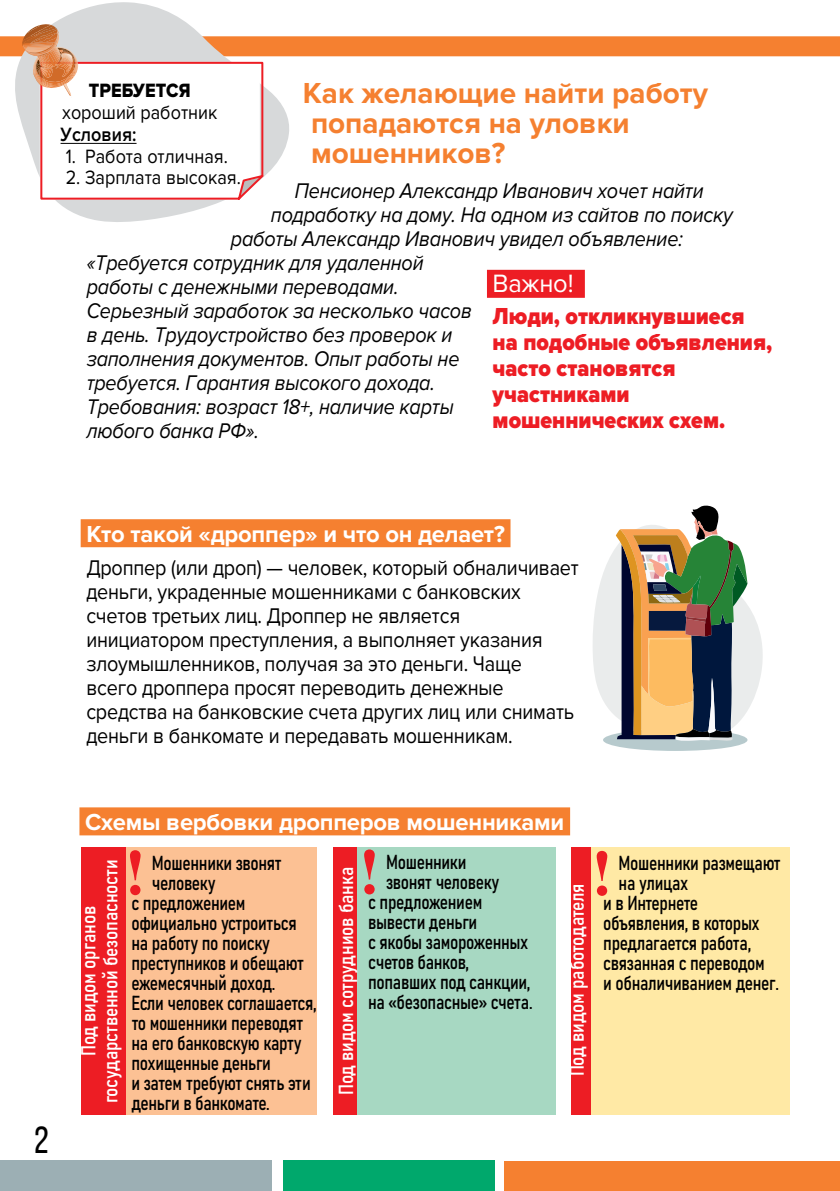
<style>
.page{position:relative;width:840px;height:1191px;background:#fff}
.page>*{position:absolute;margin:0;border:0;box-sizing:border-box;transform-origin:0 0}
.t1{font:38px "Bebas Neue";color:#000}
.t2{font:700 30px/30px "Proxima Nova";color:#f58030}
.t3{font:26px "Proxima Nova";letter-spacing:-.01em;color:#fff}
.t4{font:900 24px/26px "Proxima Nova";color:#ed1d24;scale:.9 1}
.t5{font:700 24px "Proxima Nova";letter-spacing:-.01em;color:#fff}
.t6{font:italic 22px "Proxima Nova";letter-spacing:-.01em;color:#000;scale:.9 1}
.t7{font:22px/24px "Proxima Nova";letter-spacing:-.01em;color:#000;scale:.9 1}
.t8{font:20px "Bahnschrift";letter-spacing:-.02em;color:#000;scale:.9 1}
.t9{font:20px/22px "Bahnschrift";letter-spacing:-.01em;color:#fff;text-align:center}
.t10{font:20px "Proxima Nova";color:#000;scale:.9 1}
.t11{font:20px "Proxima Nova Extrabld";color:#000;scale:.9 1}
.t12{font:600 20px "Proxima Nova";color:#000;scale:.9 1}
</style>
<div class="page">
<div style="left:81px;top:847px;width:45px;height:268px;background:#ed1d24"></div>
<div style="left:333px;top:847px;width:24px;height:268px;background:#ed1d24"></div>
<div style="left:0;top:36px;width:839px;height:20px;background:#f58030"></div>
<div style="left:486px;top:270px;width:98px;height:28px;background:#ed1d24"></div>
<div style="left:81px;top:519px;width:429px;height:28px;background:#f58030"></div>
<svg style="left:0;top:2px;width:301px;height:220px"></svg>
<svg style="left:22px;top:24px;width:247px;height:177px"></svg>
<div style="left:602px;top:729px;width:145px;height:22px;background:#b7cacd;border-radius:50%"></div>
<svg style="left:593px;top:505px;width:170px;height:238px"></svg>
<div style="left:590px;top:847px;width:199px;height:268px;background:#ffe9a5"></div>
<div style="left:357px;top:847px;width:198px;height:268px;background:#a7d8c2"></div>
<div style="left:126px;top:847px;width:191px;height:268px;background:#fcc194"></div>
<div style="left:79px;top:807px;width:490px;height:28px;background:#f58030"></div>
<div style="left:570px;top:847px;width:20px;height:268px;background:#ed1d24"></div>
<svg style="left:130px;top:850px;width:10px;height:45px"></svg>
<svg style="left:596px;top:851px;width:11px;height:45px"></svg>
<svg style="left:364px;top:849px;width:10px;height:45px"></svg>
<div style="left:0;top:1160px;width:271px;height:31px;background:#9cafb4"></div>
<div style="left:283px;top:1160px;width:211px;height:31px;background:#00a86c"></div>
<div style="left:503px;top:1161px;width:336px;height:30px;background:#f58030"></div>
<h2 class="t2" style="left:303px;top:78px;width:406px">Как желающие найти работу попадаются на уловки мошенников?</h2>
<p class="t6" style="left:295px;top:178px;width:455px">Пенсионер Александр Иванович хочет найти</p>
<p class="t6" style="left:271px;top:202px;width:514px">подработку на дому. На одном из сайтов по поиску</p>
<p class="t6" style="left:231px;top:226px;width:503px">работы Александр Иванович увидел объявление:</p>
<p class="t6" style="left:87px;top:250px;width:375px">«Требуется сотрудник для удаленной</p>
<p class="t6" style="left:87px;top:274px;width:348px">работы с денежными переводами.</p>
<p class="t6" style="left:87px;top:298px;width:429px">Серьезный заработок за несколько часов</p>
<p class="t6" style="left:87px;top:322px;width:407px">в день. Трудоустройство без проверок и</p>
<p class="t6" style="left:87px;top:346px;width:415px">заполнения документов. Опыт работы не</p>
<p class="t6" style="left:87px;top:370px;width:388px">требуется. Гарантия высокого дохода.</p>
<p class="t6" style="left:87px;top:394px;width:409px">Требования: возраст 18+, наличие карты</p>
<p class="t6" style="left:87px;top:418px;width:193px">любого банка РФ».</p>
<p class="t11" style="left:89px;top:79px;width:114px">ТРЕБУЕТСЯ</p>
<p class="t10" style="left:62px;top:101px;width:174px">хороший работник</p>
<p class="t12" style="left:60px;top:123px;width:86px">Условия:</p>
<p class="t10" style="left:66px;top:144px;width:182px">1. Работа отличная.</p>
<p class="t10" style="left:66px;top:166px;width:196px">2. Зарплата высокая.</p>
<h3 class="t3" style="left:492px;top:268px;width:82px">Важно!</h3>
<p class="t4" style="left:492px;top:303px;width:312px">Люди, откликнувшиеся на подобные объявления, часто становятся участниками мошеннических схем.</p>
<h1 class="t1" style="left:34px;top:1119px;width:16px">2</h1>
<p class="t5" style="left:86px;top:520px;width:420px">Кто такой «дроппер» и что он делает?</p>
<p class="t7" style="left:86px;top:556px;width:548px">Дроппер (или дроп) — человек, который обналичивает деньги, украденные мошенниками с банковских счетов третьих лиц. Дроппер не является инициатором преступления, а выполняет указания злоумышленников, получая за это деньги. Чаще<br>всего дроппера просят переводить денежные средства на банковские счета других лиц или снимать деньги в банкомате и передавать мошенникам.</p>
<p class="t5" style="left:85px;top:808px;width:480px">Схемы вербовки дропперов мошенниками</p>
<p class="t8" style="left:152px;top:848px;width:146px">Мошенники звонят</p>
<p class="t8" style="left:152px;top:868px;width:72px">человеку</p>
<p class="t8" style="left:131px;top:888px;width:128px">с предложением</p>
<p class="t8" style="left:131px;top:908px;width:185px">официально устроиться</p>
<p class="t8" style="left:131px;top:928px;width:155px">на работу по поиску</p>
<p class="t8" style="left:131px;top:948px;width:193px">преступников и обещают</p>
<p class="t8" style="left:131px;top:968px;width:161px">ежемесячный доход.</p>
<p class="t8" style="left:131px;top:988px;width:207px">Если человек соглашается,</p>
<p class="t8" style="left:131px;top:1008px;width:192px">то мошенники переводят</p>
<p class="t8" style="left:131px;top:1028px;width:190px">на его банковскую карту</p>
<p class="t8" style="left:131px;top:1048px;width:156px">похищенные деньги</p>
<p class="t8" style="left:131px;top:1068px;width:201px">и затем требуют снять эти</p>
<p class="t8" style="left:131px;top:1088px;width:155px">деньги в банкомате.</p>
<p class="t8" style="left:386px;top:846px;width:91px">Мошенники</p>
<p class="t8" style="left:386px;top:866px;width:127px">звонят человеку</p>
<p class="t8" style="left:368px;top:886px;width:128px">с предложением</p>
<p class="t8" style="left:368px;top:906px;width:123px">вывести деньги</p>
<p class="t8" style="left:368px;top:926px;width:179px">с якобы замороженных</p>
<p class="t8" style="left:368px;top:946px;width:114px">счетов банков,</p>
<p class="t8" style="left:368px;top:966px;width:182px">попавших под санкции,</p>
<p class="t8" style="left:368px;top:986px;width:184px">на «безопасные» счета.</p>
<p class="t9" style="left:76px;top:1103px;width:245px;rotate:-90deg">Под видом органов государственной безопасности</p>
<p class="t9" style="left:334px;top:1095px;width:230px;rotate:-90deg">Под видом сотрудниов банка</p>
<p class="t9" style="left:564px;top:1076px;width:195px;rotate:-90deg">Под видом работодателя</p>
<p class="t8" style="left:618px;top:847px;width:182px">Мошенники размещают</p>
<p class="t8" style="left:618px;top:867px;width:79px">на улицах</p>
<p class="t8" style="left:603px;top:887px;width:107px">и в Интернете</p>
<p class="t8" style="left:603px;top:907px;width:175px">объявления, в которых</p>
<p class="t8" style="left:603px;top:927px;width:166px">предлагается работа,</p>
<p class="t8" style="left:603px;top:947px;width:181px">связанная с переводом</p>
<p class="t8" style="left:603px;top:967px;width:197px">и обналичиванием денег.</p>
</div>
